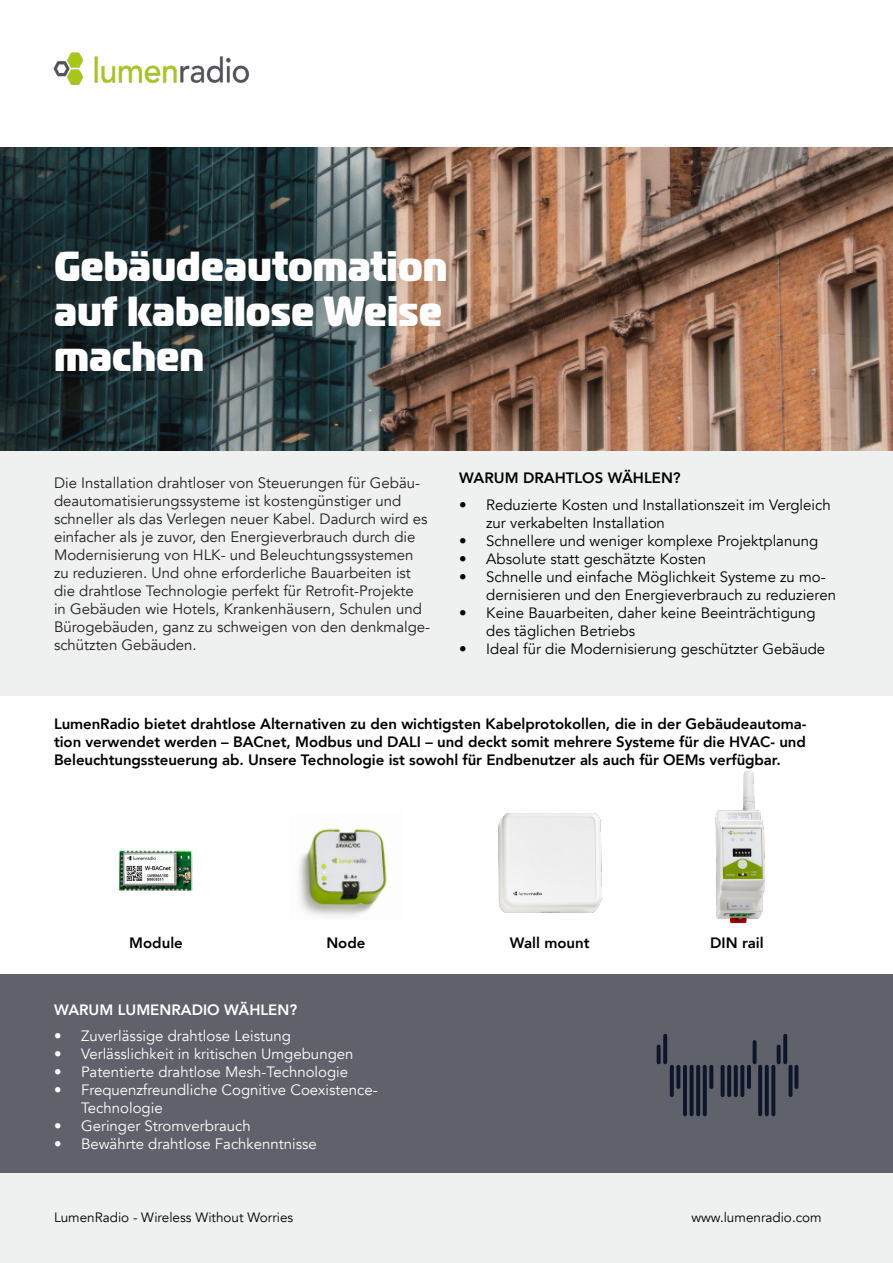
<style>
.page{position:relative;width:893px;height:1263px;background:#fff}
.page>*{position:absolute;margin:0;border:0;box-sizing:border-box;transform-origin:0 0}
.Rubrik_stor{font:800 42px "Magistral Cond";color:#fff}
.Bröd{font:15px/18px "Avenir";color:#231f20}
.t1{font:15px/18px "Avenir";color:#000001}
.mellan_spänn_över{font:800 15px/18px "Avenir";letter-spacing:-.005em;color:#000001;text-align:justify}
.t2{font:15px/18px "Avenir";color:#fff}
.Bröd-2{font:800 15px "Avenir";color:#000001}
.Bröd-3{font:800 15px "Avenir";color:#fff}
.t3{font:13.5px "Avenir";color:#000001}
</style>
<div class="page">
<div style="left:0;top:439px;width:893px;height:256px;background:#eff0f0"></div>
<div style="left:0;top:1172px;width:893px;height:91px;background:#eff0f0"></div>
<div style="left:0;top:974px;width:893px;height:199px;background:#60626b"></div>
<img style="left:0;top:148px;width:893px;height:303px">
<img style="left:715px;top:771px;width:51px;height:153px">
<img style="left:299px;top:828px;width:88px;height:88px">
<img style="left:498px;top:813px;width:104px;height:100px">
<svg style="left:657px;top:1044px;width:4px;height:20px"></svg>
<svg style="left:663px;top:1034px;width:4px;height:30px"></svg>
<svg style="left:777px;top:1044px;width:4px;height:20px"></svg>
<svg style="left:783px;top:1034px;width:4px;height:30px"></svg>
<svg style="left:670px;top:1065px;width:4px;height:32px"></svg>
<svg style="left:788px;top:1065px;width:4px;height:32px"></svg>
<svg style="left:794px;top:1065px;width:4px;height:24px"></svg>
<svg style="left:721px;top:1065px;width:4px;height:32px"></svg>
<svg style="left:727px;top:1065px;width:4px;height:32px"></svg>
<svg style="left:734px;top:1065px;width:4px;height:32px"></svg>
<svg style="left:740px;top:1065px;width:4px;height:32px"></svg>
<svg style="left:676px;top:1065px;width:4px;height:24px"></svg>
<svg style="left:709px;top:1065px;width:4px;height:24px"></svg>
<svg style="left:753px;top:1040px;width:4px;height:24px"></svg>
<hr style="left:747px;top:1065px;width:4px;height:24px;background:#0e1529;border-radius:2px">
<hr style="left:683px;top:1065px;width:4px;height:51px;background:#0e1529;border-radius:2px">
<svg style="left:690px;top:1065px;width:4px;height:51px"></svg>
<svg style="left:696px;top:1065px;width:4px;height:51px"></svg>
<svg style="left:703px;top:1065px;width:4px;height:51px"></svg>
<svg style="left:758px;top:1065px;width:4px;height:51px"></svg>
<svg style="left:765px;top:1065px;width:4px;height:51px"></svg>
<svg style="left:771px;top:1065px;width:4px;height:51px"></svg>
<img style="left:53px;top:52px;width:197px;height:33px">
<img style="left:118px;top:850px;width:75px;height:41px">
<p class="Rubrik_stor" style="left:54px;top:239px;width:395px">Gebäudeautomation</p>
<p class="Rubrik_stor" style="left:54px;top:284px;width:390px">auf kabellose Weise</p>
<p class="Rubrik_stor" style="left:54px;top:329px;width:152px">machen</p>
<p class="Bröd" style="left:54px;top:474px;width:378px">Die Installation drahtloser von Steuerungen für Gebäu&shy;deautomatisierungssysteme ist kostengünstiger und schneller als das Verlegen neuer Kabel. Dadurch wird es einfacher als je zuvor, den Energieverbrauch durch die Modernisierung von HLK- und Beleuchtungssystemen zu reduzieren. Und ohne erforderliche Bauarbeiten ist die drahtlose Technologie perfekt für Retrofit-Projekte<br>in Gebäuden wie Hotels, Krankenhäusern, Schulen und Bürogebäuden, ganz zu schweigen von den denkmalge&shy;schützten Gebäuden.</p>
<p class="Bröd-2" style="left:459px;top:467px;width:223px">WARUM DRAHTLOS WÄHLEN?</p>
<p class="t1" style="left:486px;top:496px;width:346px;text-indent:-27px">• Reduzierte Kosten und Installationszeit im Vergleich zur verkabelten Installation</p>
<p class="t1" style="left:459px;top:532px;width:360px">• Schnellere und weniger komplexe Projektplanung</p>
<p class="t1" style="left:459px;top:550px;width:248px">• Absolute statt geschätzte Kosten</p>
<p class="t1" style="left:486px;top:568px;width:351px;text-indent:-27px">• Schnelle und einfache Möglichkeit Systeme zu mo&shy;dernisieren und den Energieverbrauch zu reduzieren</p>
<p class="t1" style="left:486px;top:604px;width:331px;text-indent:-27px">• Keine Bauarbeiten, daher keine Beeinträchtigung des täglichen Betriebs</p>
<p class="t1" style="left:459px;top:640px;width:367px">• Ideal für die Modernisierung geschützter Gebäude</p>
<p class="mellan_spänn_över" style="left:54px;top:715px;width:754px">LumenRadio bietet drahtlose Alternativen zu den wichtigsten Kabelprotokollen, die in der Gebäudeautoma&shy;tion verwendet werden – BACnet, Modbus und DALI – und deckt somit mehrere Systeme für die HVAC- und Beleuchtungssteuerung ab. Unsere Technologie ist sowohl für Endbenutzer als auch für OEMs verfügbar.</p>
<p class="Bröd-2" style="left:129px;top:931px;width:55px">Module</p>
<p class="Bröd-2" style="left:326px;top:931px;width:41px">Node</p>
<p class="Bröd-2" style="left:510px;top:931px;width:81px">Wall mount</p>
<p class="Bröd-2" style="left:710px;top:931px;width:55px">DIN rail</p>
<p class="Bröd-3" style="left:54px;top:998px;width:245px">WARUM LUMENRADIO WÄHLEN?</p>
<p class="t2" style="left:54px;top:1027px;width:238px">• Zuverlässige drahtlose Leistung</p>
<p class="t2" style="left:54px;top:1045px;width:301px">• Verlässlichkeit in kritischen Umgebungen</p>
<p class="t2" style="left:54px;top:1063px;width:296px">• Patentierte drahtlose Mesh-Technologie</p>
<p class="t2" style="left:81px;top:1081px;width:298px;text-indent:-27px">• Frequenzfreundliche Cognitive Coexistence-<br>Technologie</p>
<p class="t2" style="left:54px;top:1117px;width:198px">• Geringer Stromverbrauch</p>
<p class="t2" style="left:54px;top:1135px;width:264px">• Bewährte drahtlose Fachkenntnisse</p>
<p class="t3" style="left:54px;top:1210px;width:241px">LumenRadio - Wireless Without Worries</p>
<p class="t3" style="left:691px;top:1210px;width:132px">www.lumenradio.com</p>
</div>
